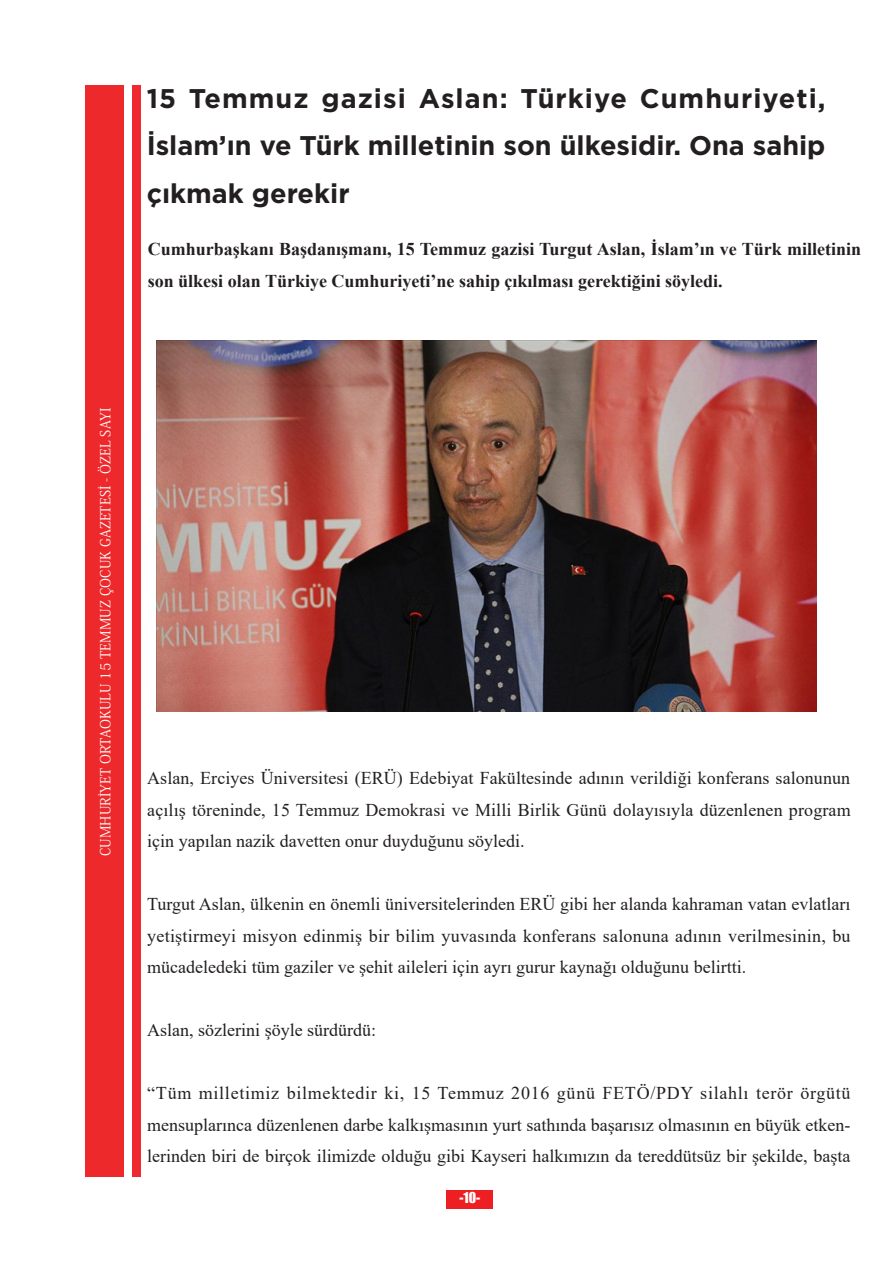
<style>
.page{position:relative;width:893px;height:1263px;background:#fff}
.page>*{position:absolute;margin:0;border:0;box-sizing:border-box;transform-origin:0 0}
.t1{font:700 27px/47.2px "Gotham";color:#231f20;text-align:justify}
.t2{font:18px/31.5px "Times New Roman";color:#231f20;text-align:justify}
.t3{font:700 18px/31.5px "Times New Roman";color:#231f20}
.t4{font:13.8px "Koz Min Pr 6 N";color:#fff}
.t5{font:13.8px "Impact";color:#fff}
</style>
<div class="page">
<div style="left:85px;top:85px;width:38px;height:1092px;background:#ee292c"></div>
<div style="left:132px;top:85px;width:8px;height:1092px;background:#ee292f"></div>
<div style="left:446px;top:1191px;width:47px;height:18px;background:#ee1f23"></div>
<img style="left:156px;top:341px;width:660px;height:371px">
<h1 class="t1" style="left:147px;top:75px;width:680px">15 Temmuz gazisi Aslan: Türkiye Cumhuriyeti, İslam’ın ve Türk milletinin son ülkesidir. Ona sahip çıkmak gerekir</h1>
<p class="t3" style="left:148px;top:233px;width:715px">Cumhurbaşkanı Başdanışmanı, 15 Temmuz gazisi Turgut Aslan, İslam’ın ve Türk milletinin son ülkesi olan Türkiye Cumhuriyeti’ne sahip çıkılması gerektiğini söyledi.</p>
<p class="t4" style="left:98px;top:856px;width:450px;rotate:-90deg">CUMHURİYET ORTAOKULU 15 TEMMUZ ÇOCUK GAZETESİ - ÖZEL SAYI</p>
<p class="t2" style="left:147px;top:762px;width:705px">Aslan, Erciyes Üniversitesi (ERÜ) Edebiyat Fakültesinde adının verildiği konferans salonunun açılış töreninde, 15 Temmuz Demokrasi ve Milli Birlik Günü dolayısıyla düzenlenen program için yapılan nazik davetten onur duyduğunu söyledi.</p>
<p class="t2" style="left:147px;top:888px;width:705px">Turgut Aslan, ülkenin en önemli üniversitelerinden ERÜ gibi her alanda kahraman vatan evlatları yetiştirmeyi misyon edinmiş bir bilim yuvasında konferans salonuna adının verilmesinin, bu mücadeledeki tüm gaziler ve şehit aileleri için ayrı gurur kaynağı olduğunu belirtti.</p>
<p class="t2" style="left:147px;top:1014px;width:230px">Aslan, sözlerini şöyle sürdürdü:</p>
<p class="t2" style="left:147px;top:1077px;width:705px">“Tüm milletimiz bilmektedir ki, 15 Temmuz 2016 günü FETÖ/PDY silahlı terör örgütü mensuplarınca düzenlenen darbe kalkışmasının yurt sathında başarısız olmasının en büyük etken&shy;lerinden biri de birçok ilimizde olduğu gibi Kayseri halkımızın da tereddütsüz bir şekilde, başta</p>
<p class="t5" style="left:459px;top:1187px;width:22px">-10-</p>
</div>
